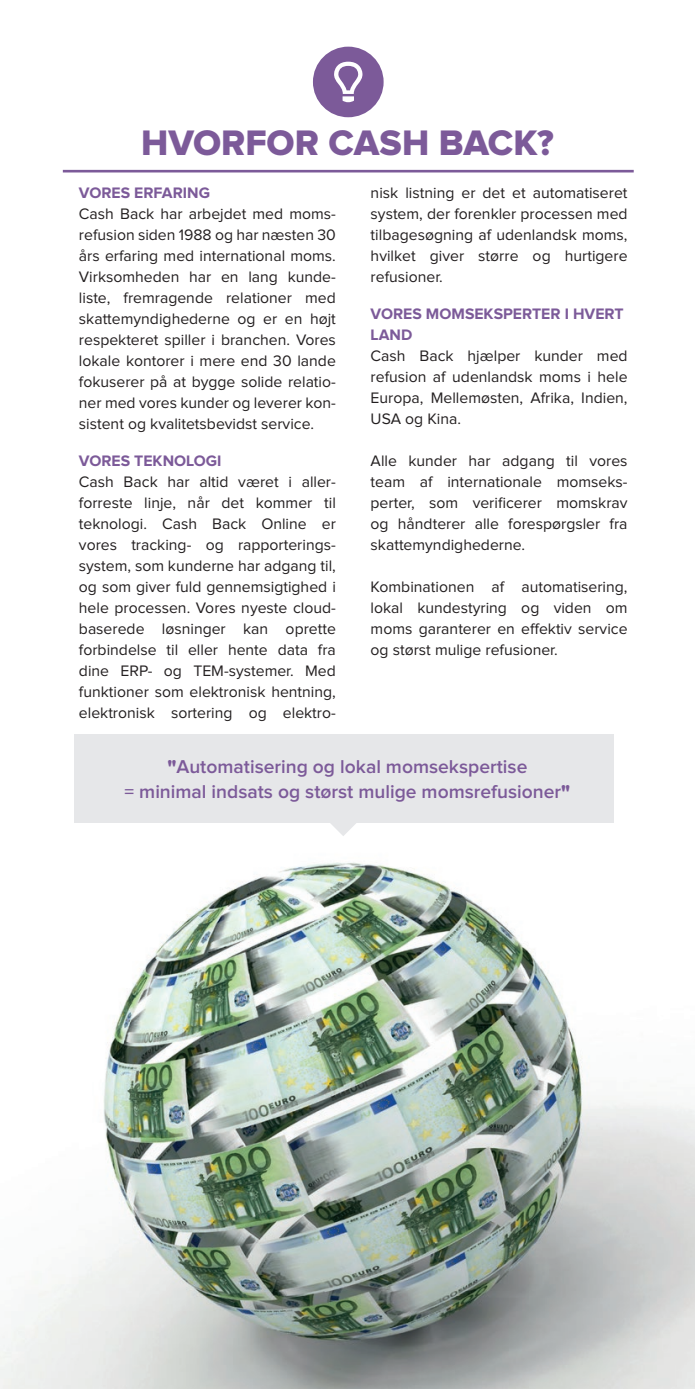
<style>
.page{position:relative;width:695px;height:1389px;background:#fff}
.page>*{position:absolute;margin:0;border:0;box-sizing:border-box;transform-origin:0 0}
.t1{font:36.75px "Proxima Nova Extrabld";color:#7c5a99}
.t2{font:600 19.25px/24.5px "Proxima Nova";color:#7c5a99;text-align:center}
.t3{font:15.75px/21px "Proxima Nova";color:#231f20;text-align:justify}
.t4{font:700 15.75px/21px "Proxima Nova";color:#7c5a99}
.s1{font-weight:900}
</style>
<div class="page">
<img style="left:0;top:774px;width:694px;height:615px">
<hr style="left:63px;top:170px;width:570px;height:2px;background:#7c5a99">
<svg style="left:325px;top:822px;width:36px;height:14px"></svg>
<div style="left:74px;top:734px;width:539px;height:88px;background:#e6e7e9"></div>
<div style="left:313px;top:47px;width:70px;height:70px;background:#7c5a99;border-radius:50%"></div>
<svg style="left:334px;top:62px;width:29px;height:40px"></svg>
<h1 class="t1" style="left:141px;top:126px;width:414px">HVORFOR CASH BACK?</h1>
<p class="t4" style="left:79px;top:183px;width:132px">VORES ERFARING</p>
<p class="t3" style="left:79px;top:204px;width:258px">Cash Back har arbejdet med moms&shy;refusion siden 1988 og har næsten 30 års erfaring med international moms.<br>Virksomheden har en lang kunde&shy;liste, fremragende relationer med skattemyndighederne og er en højt respekteret spiller i branchen. Vores lokale kontorer i mere end 30 lande fokuserer på at bygge solide relatio&shy;ner med vores kunder og leverer kon&shy;sistent og kvalitetsbevidst service.</p>
<p class="t4" style="left:79px;top:451px;width:144px">VORES TEKNOLOGI</p>
<p class="t3" style="left:79px;top:472px;width:258px">Cash Back har altid været i aller&shy;forreste linje, når det kommer til teknologi. Cash Back Online er vores tracking- og rapporterings&shy;system, som kunderne har adgang til, og som giver fuld gennemsigtighed i hele processen. Vores nyeste cloud&shy;baserede løsninger kan oprette forbindelse til eller hente data fra dine ERP- og TEM-systemer. Med funktioner som elektronisk hentning, elektronisk sortering og elektro-</p>
<p class="t3" style="left:370px;top:183px;width:258px">nisk listning er det et automatiseret system, der forenkler processen med tilbagesøgning af udenlandsk moms, hvilket giver større og hurtigere refusioner.</p>
<p class="t4" style="left:370px;top:304px;width:254px">VORES MOMSEKSPERTER I HVERT<br>LAND</p>
<p class="t3" style="left:370px;top:346px;width:258px">Cash Back hjælper kunder med refusion af udenlandsk moms i hele Europa, Mellemøsten, Afrika, Indien, USA og Kina.</p>
<p class="t3" style="left:370px;top:451px;width:258px">Alle kunder har adgang til vores team af internationale momseks&shy;perter, som verificerer momskrav og håndterer alle forespørgsler fra skattemyndighederne.</p>
<p class="t3" style="left:370px;top:577px;width:258px">Kombinationen af automatisering, lokal kundestyring og viden om moms garanterer en effektiv service og størst mulige refusioner.</p>
<p class="t2" style="left:125px;top:755px;width:447px"><span class="s1">"</span>Automatisering og lokal momsekspertise<br>= minimal indsats og størst mulige momsrefusioner<span class="s1">"</span></p>
</div>
